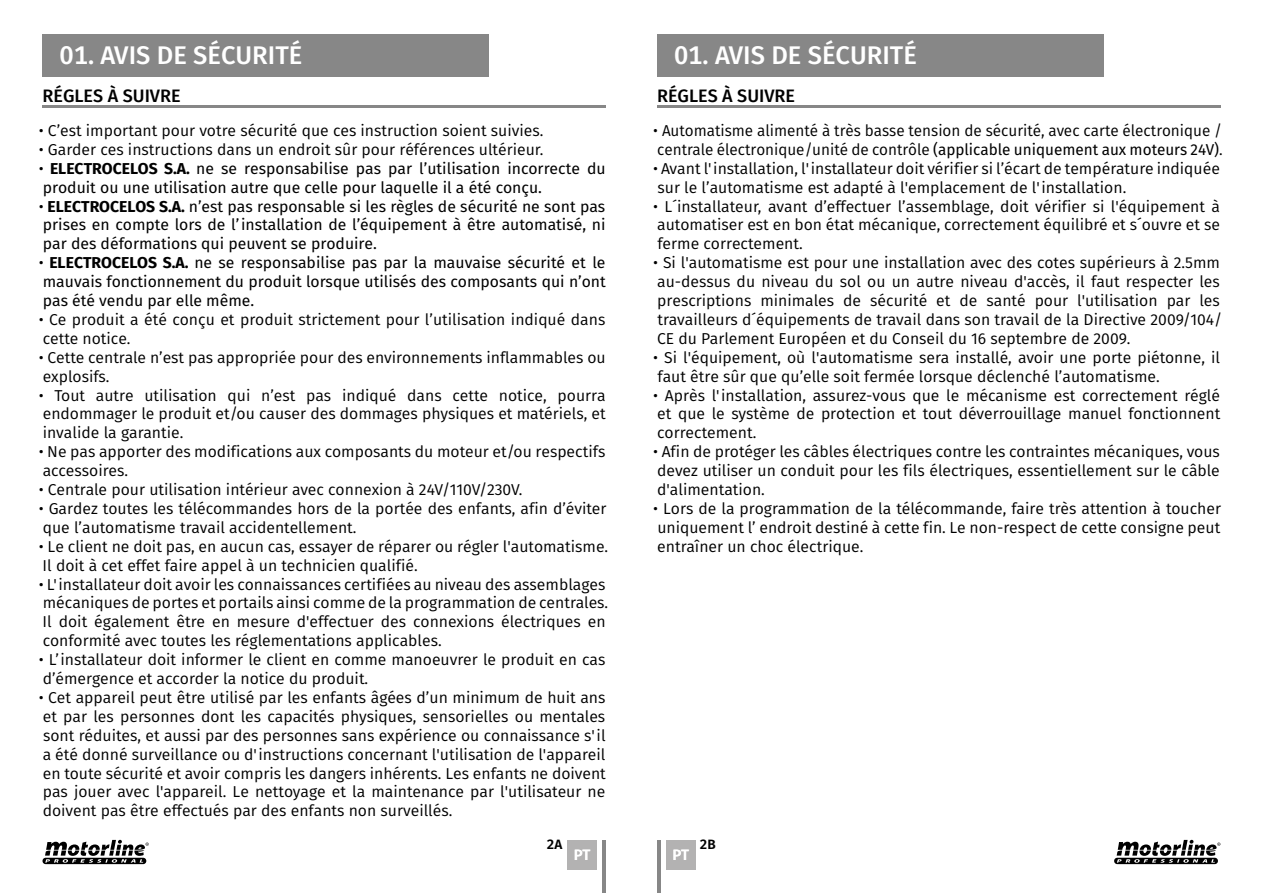
<style>
.page{position:relative;width:1263px;height:893px;background:#fff}
.page>*{position:absolute;margin:0;border:0;box-sizing:border-box;transform-origin:0 0}
.t1{font:500 25.5px "Fira Sans";color:#fff}
.t2{font:500 18px "Fira Sans";color:#000}
.t3{font:15.75px/18.9px "Fira Sans";color:#000}
.t4{font:15.75px/18.9px "Fira Sans";color:#000;text-align:justify}
.t5{font:500 15px "Fira Sans";color:#fff}
.t6{font:600 13.5px "Fira Sans";color:#000}
.s1{font-style:inherit}
.s2{font-weight:700}
</style>
<div class="page">
<div style="left:657px;top:34px;width:446px;height:43px;background:#878787"></div>
<div style="left:43px;top:34px;width:446px;height:43px;background:#878787"></div>
<hr style="left:43px;top:105px;width:563px;height:3px;background:#878787">
<hr style="left:657px;top:105px;width:563px;height:3px;background:#878787">
<div style="left:666px;top:840px;width:30px;height:29px;background:#b3b2b2"></div>
<div style="left:567px;top:840px;width:30px;height:29px;background:#b3b2b2"></div>
<hr style="left:603px;top:840px;width:3px;height:53px;background:#878787">
<hr style="left:657px;top:840px;width:3px;height:53px;background:#878787">
<svg style="left:1114px;top:840px;width:106px;height:24px"></svg>
<svg style="left:43px;top:840px;width:106px;height:24px"></svg>
<h1 class="t1" style="left:60px;top:35px;width:244px">01. AVIS DE SÉCURITÉ</h1>
<h1 class="t1" style="left:674px;top:35px;width:244px">01. AVIS DE SÉCURITÉ</h1>
<p class="t2" style="left:43px;top:81px;width:140px">RÉGLES À SUIVRE</p>
<p class="t2" style="left:657px;top:81px;width:140px">RÉGLES À SUIVRE</p>
<p class="t3" style="left:39px;top:121px;width:506px">• C’est important pour votre sécurité que ces instruction soient suivies.</p>
<p class="t3" style="left:39px;top:140px;width:506px">• Garder ces instructions dans un endroit sûr pour références ultérieur.</p>
<p class="t4" style="left:39px;top:158px;width:568px"><span class="s1">•</span> <span class="s2">ELECTROCELOS S.A.</span> ne se responsabilise pas par l’utilisation incorrecte du produit ou une utilisation autre que celle pour laquelle il a été conçu.</p>
<p class="t4" style="left:39px;top:196px;width:568px"><span class="s1">•</span> <span class="s2">ELECTROCELOS S.A.</span> n’est pas responsable si les règles de sécurité ne sont pas prises en compte lors de l’installation de l’équipement à être automatisé, ni par des déformations qui peuvent se produire.</p>
<p class="t4" style="left:39px;top:253px;width:569px"><span class="s1">•</span> <span class="s2">ELECTROCELOS S.A.</span> ne se responsabilise pas par la mauvaise sécurité et le mauvais fonctionnement du produit lorsque utilisés des composants qui n’ont pas été vendu par elle même.</p>
<p class="t3" style="left:39px;top:310px;width:568px">• Ce produit a été conçu et produit strictement pour l’utilisation indiqué dans cette notice.</p>
<p class="t3" style="left:39px;top:347px;width:568px">• Cette centrale n’est pas appropriée pour des environnements inflammables ou explosifs.</p>
<p class="t3" style="left:39px;top:385px;width:569px;text-align:justify">• Tout autre utilisation qui n’est pas indiqué dans cette notice, pourra endommager le produit et/ou causer des dommages physiques et matériels, et invalide la garantie.</p>
<p class="t3" style="left:39px;top:442px;width:568px">• Ne pas apporter des modifications aux composants du moteur et/ou respectifs accessoires.</p>
<p class="t3" style="left:39px;top:480px;width:485px">• Centrale pour utilisation intérieur avec connexion à 24V/110V/230V.</p>
<p class="t3" style="left:39px;top:499px;width:569px">• Gardez toutes les télécommandes hors de la portée des enfants, afin d’éviter que l’automatisme travail accidentellement.</p>
<p class="t3" style="left:39px;top:536px;width:571px">• Le client ne doit pas, en aucun cas, essayer de réparer ou régler l'automatisme.<br>Il doit à cet effet faire appel à un technicien qualifié.</p>
<p class="t3" style="left:39px;top:574px;width:571px">• L'installateur doit avoir les connaissances certifiées au niveau des assemblages mécaniques de portes et portails ainsi comme de la programmation de centrales.<br>Il doit également être en mesure d'effectuer des connexions électriques en conformité avec toutes les réglementations applicables.</p>
<p class="t3" style="left:39px;top:650px;width:568px">• L’installateur doit informer le client en comme manoeuvrer le produit en cas d’émergence et accorder la notice du produit.</p>
<p class="t3" style="left:39px;top:688px;width:569px;text-align:justify">• Cet appareil peut être utilisé par les enfants âgées d’un minimum de huit ans et par les personnes dont les capacités physiques, sensorielles ou mentales sont réduites, et aussi par des personnes sans expérience ou connaissance s'il a été donné surveillance ou d'instructions concernant l'utilisation de l'appareil en toute sécurité et avoir compris les dangers inhérents. Les enfants ne doivent pas jouer avec l'appareil. Le nettoyage et la maintenance par l'utilisateur ne doivent pas être effectués par des enfants non surveillés.</p>
<p class="t3" style="left:653px;top:121px;width:571px">• Automatisme alimenté à très basse tension de sécurité, avec carte électronique / centrale électronique/unité de contrôle <span class="s1">(applicable uniquement aux moteurs 24V)</span>.</p>
<p class="t3" style="left:653px;top:158px;width:568px">• Avant l'installation, l'installateur doit vérifier si l’écart de température indiquée sur le l’automatisme est adapté à l'emplacement de l'installation.</p>
<p class="t3" style="left:653px;top:196px;width:568px;text-align:justify">• L´installateur, avant d’effectuer l’assemblage, doit vérifier si l'équipement à automatiser est en bon état mécanique, correctement équilibré et s´ouvre et se ferme correctement.</p>
<p class="t3" style="left:653px;top:253px;width:570px">• Si l'automatisme est pour une installation avec des cotes supérieurs à 2.5mm au-dessus du niveau du sol ou un autre niveau d'accès, il faut respecter les prescriptions minimales de sécurité et de santé pour l'utilisation par les travailleurs d´équipements de travail dans son travail de la Directive 2009/104/ CE du Parlement Européen et du Conseil du 16 septembre de 2009.</p>
<p class="t3" style="left:653px;top:347px;width:568px">• Si l'équipement, où l'automatisme sera installé, avoir une porte piétonne, il faut être sûr que qu’elle soit fermée lorsque déclenché l’automatisme.</p>
<p class="t3" style="left:653px;top:385px;width:569px;text-align:justify">• Après l'installation, assurez-vous que le mécanisme est correctement réglé et que le système de protection et tout déverrouillage manuel fonctionnent correctement.</p>
<p class="t3" style="left:653px;top:442px;width:568px;text-align:justify">• Afin de protéger les câbles électriques contre les contraintes mécaniques, vous devez utiliser un conduit pour les fils électriques, essentiellement sur le câble d'alimentation.</p>
<p class="t3" style="left:653px;top:499px;width:569px;text-align:justify">• Lors de la programmation de la télécommande, faire très attention à toucher uniquement l’ endroit destiné à cette fin. Le non-respect de cette consigne peut entraîner un choc électrique.</p>
<p class="t6" style="left:547px;top:833px;width:17px">2A</p>
<p class="t6" style="left:700px;top:833px;width:17px">2B</p>
<p class="t5" style="left:574px;top:842px;width:18px">PT</p>
<p class="t5" style="left:672px;top:842px;width:18px">PT</p>
</div>
